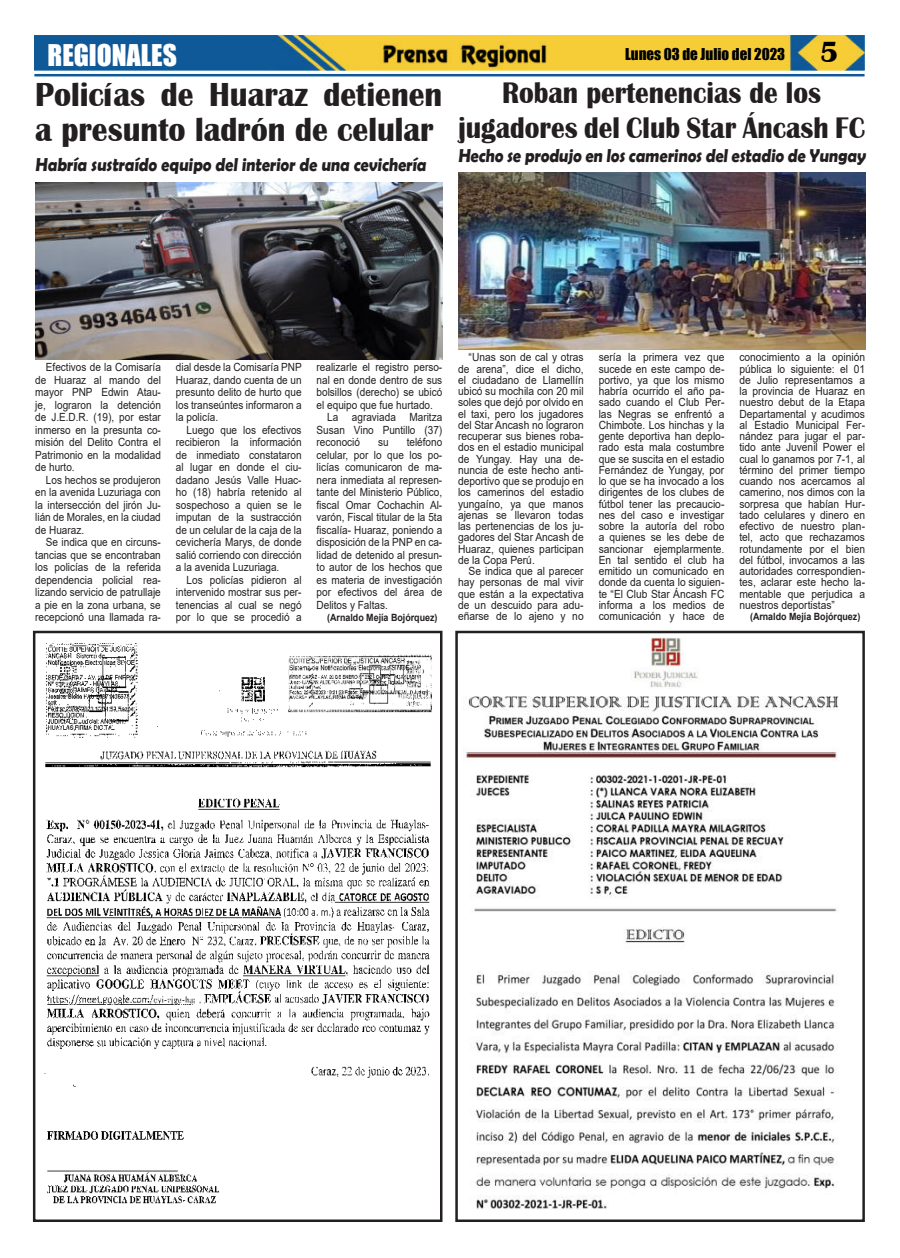
<style>
.page{position:relative;width:900px;height:1258px;background:#fff}
.page>*{position:absolute;margin:0;border:0;box-sizing:border-box;transform-origin:0 0}
.t1{font:700 34.25px/35px "Britannic";color:#231f20;scale:.92 1}
.t2{font:700 30.62px/35px "Britannic";color:#231f20;text-align:center;scale:.89 1}
.t3{font:27.5px "Impact";color:#fff}
.t4{font:700 18.75px "Berlin Sans FB Demi";color:#231f20;scale:.87 1}
.t5{font:15px "Impact";color:#000}
.t6{font:11.25px/11.2px "Arial";color:#231f20;text-align:justify;scale:.91 1}
.t7{font:11.25px/12.5px "Arial";color:#231f20;text-align:justify;scale:.89 1}
.t8{font:700 10px "Arial";color:#231f20;scale:.89 1}
.s1{font-family:"Britannic";font-weight:700;font-size:30px}
</style>
<div class="page">
<img style="left:34px;top:35px;width:831px;height:36px">
<hr style="left:34px;top:74px;width:831px;height:2px;background:#0f5998">
<img style="left:380px;top:41px;width:169px;height:27px">
<img style="left:465px;top:638px;width:374px;height:572px">
<div style="left:455px;top:631px;width:410px;height:591px;border:3px solid #231f20"></div>
<img style="left:44px;top:643px;width:388px;height:561px">
<div style="left:33px;top:631px;width:409px;height:591px;border:3px solid #231f20"></div>
<img style="left:35px;top:182px;width:407px;height:177px">
<img style="left:458px;top:172px;width:407px;height:178px">
<h3 class="t3" style="left:48px;top:40px;width:131px">REGIONALES</h3>
<h3 class="t5" style="left:625px;top:46px;width:215px">Lunes 03 de Julio del 2023 <span class="s1">5</span></h3>
<h1 class="t1" style="left:35px;top:77px;width:444px">Policías de Huaraz detienen a presunto ladrón de celular</h1>
<h3 class="t4" style="left:35px;top:156px;width:453px">Habría sustraído equipo del interior de una cevichería</h3>
<h2 class="t2" style="left:458px;top:76px;width:459px">Roban pertenencias de los jugadores del Club Star Áncash FC</h2>
<h3 class="t4" style="left:458px;top:147px;width:472px">Hecho se produjo en los camerinos del estadio de Yungay</h3>
<p class="t7" style="left:35px;top:362px;width:143px;text-indent:11px">Efectivos de la Comisaría de Huaraz al mando del mayor PNP Edwin Atau&shy;je, lograron la detención de J.E.D.R. (19), por estar inmerso en la presunta co&shy;misión del Delito Contra el Patrimonio en la modalidad de hurto.</p>
<p class="t7" style="left:35px;top:473px;width:143px;text-indent:11px">Los hechos se produjeron en la avenida Luzuriaga con la intersección del jirón Ju&shy;lián de Morales, en la ciudad de Huaraz.</p>
<p class="t7" style="left:35px;top:536px;width:143px;text-indent:11px">Se indica que en circuns&shy;tancias que se encontraban los policías de la referida dependencia policial rea&shy;lizando servicio de patrullaje a pie en la zona urbana, se recepcionó una llamada ra-</p>
<p class="t7" style="left:176px;top:362px;width:143px">dial desde la Comisaría PNP Huaraz, dando cuenta de un presunto delito de hurto que los transeúntes informaron a la policía.</p>
<p class="t7" style="left:176px;top:423px;width:143px;text-indent:11px">Luego que los efectivos recibieron la información de inmediato constataron al lugar en donde el ciu&shy;dadano Jesús Valle Huac&shy;ho (18) habría retenido al sospechoso a quien se le imputan de la sustracción de un celular de la caja de la cevichería Marys, de donde salió corriendo con dirección a la avenida Luzuriaga.</p>
<p class="t7" style="left:176px;top:574px;width:143px;text-indent:11px">Los policías pidieron al intervenido mostrar sus per&shy;tenencias al cual se negó por lo que se procedió a</p>
<p class="t7" style="left:317px;top:361px;width:143px">realizarle el registro perso-</p>
<p class="t7" style="left:317px;top:374px;width:143px">nal en donde dentro de sus</p>
<p class="t7" style="left:317px;top:386px;width:143px">bolsillos (derecho) se ubicó</p>
<p class="t7" style="left:317px;top:398px;width:132px">el equipo que fue hurtado.</p>
<p class="t7" style="left:327px;top:411px;width:131px">La agraviada Maritza</p>
<p class="t7" style="left:317px;top:423px;width:143px">Susan Vino Puntillo (37)</p>
<p class="t7" style="left:317px;top:436px;width:50px">reconoció</p>
<p class="t7" style="left:378px;top:436px;width:13px">su</p>
<p class="t7" style="left:317px;top:436px;width:143px;text-indent:90px">teléfono celular, por lo que los po&shy;licías comunicaron de ma&shy;nera inmediata al represen&shy;tante del Ministerio Público, fiscal Omar Cochachin Al&shy;varón, Fiscal titular de la 5ta fiscalía- Huaraz, poniendo a disposición de la PNP en ca&shy;lidad de detenido al presun&shy;to autor de los hechos que es materia de investigación por efectivos del área de Delitos y Faltas.</p>
<p class="t8" style="left:327px;top:614px;width:125px">(Arnaldo Mejía Bojórquez)</p>
<p class="t6" style="left:458px;top:353px;width:140px;text-indent:11px">“Unas son de cal y otras de arena”, dice el dicho, el ciudadano de Llamellín ubicó su mochila con 20 mil soles que dejó por olvido en el taxi, pero los jugadores del Star Ancash no lograron recuperar sus bienes roba&shy;dos en el estadio municipal de Yungay. Hay una de&shy;nuncia de este hecho anti&shy;deportivo que se produjo en los camerinos del estadio yungaíno, ya que manos ajenas se llevaron todas las pertenencias de los ju&shy;gadores del Star Ancash de Huaraz, quienes participan de la Copa Perú.</p>
<p class="t6" style="left:458px;top:565px;width:140px;text-indent:11px">Se indica que al parecer hay personas de mal vivir que están a la expectativa de un descuido para adu&shy;eñarse de lo ajeno y no</p>
<p class="t6" style="left:599px;top:352px;width:140px">sería la primera vez que sucede en este campo de&shy;portivo, ya que los mismo habría ocurrido el año pa&shy;sado cuando el Club Per&shy;las Negras se enfrentó a Chimbote. Los hinchas y la gente deportiva han deplo&shy;rado esta mala costumbre que se suscita en el estadio Fernández de Yungay, por lo que se ha invocado a los dirigentes de los clubes de fútbol tener las precaucio&shy;nes del caso e investigar sobre la autoría del robo a quienes se les debe de sancionar ejemplarmente.<br>En tal sentido el club ha emitido un comunicado en donde da cuenta lo siguien&shy;te “El Club Star Áncash FC informa a los medios de comunicación y hace de</p>
<p class="t6" style="left:739px;top:353px;width:140px">conocimiento a la opinión pública lo siguiente: el 01 de Julio representamos a la provincia de Huaraz en nuestro debut de la Etapa Departamental y acudimos al Estadio Municipal Fer&shy;nández para jugar el par&shy;tido ante Juvenil Power el cual lo ganamos por 7-1, al término del primer tiempo cuando nos acercamos al camerino, nos dimos con la sorpresa que habían Hur&shy;tado celulares y dinero en efectivo de nuestro plan&shy;tel, acto que rechazamos rotundamente por el bien del fútbol, invocamos a las autoridades correspondien&shy;tes, aclarar este hecho la&shy;mentable que perjudica a nuestros deportistas”</p>
<p class="t8" style="left:750px;top:613px;width:125px">(Arnaldo Mejía Bojórquez)</p>
</div>
